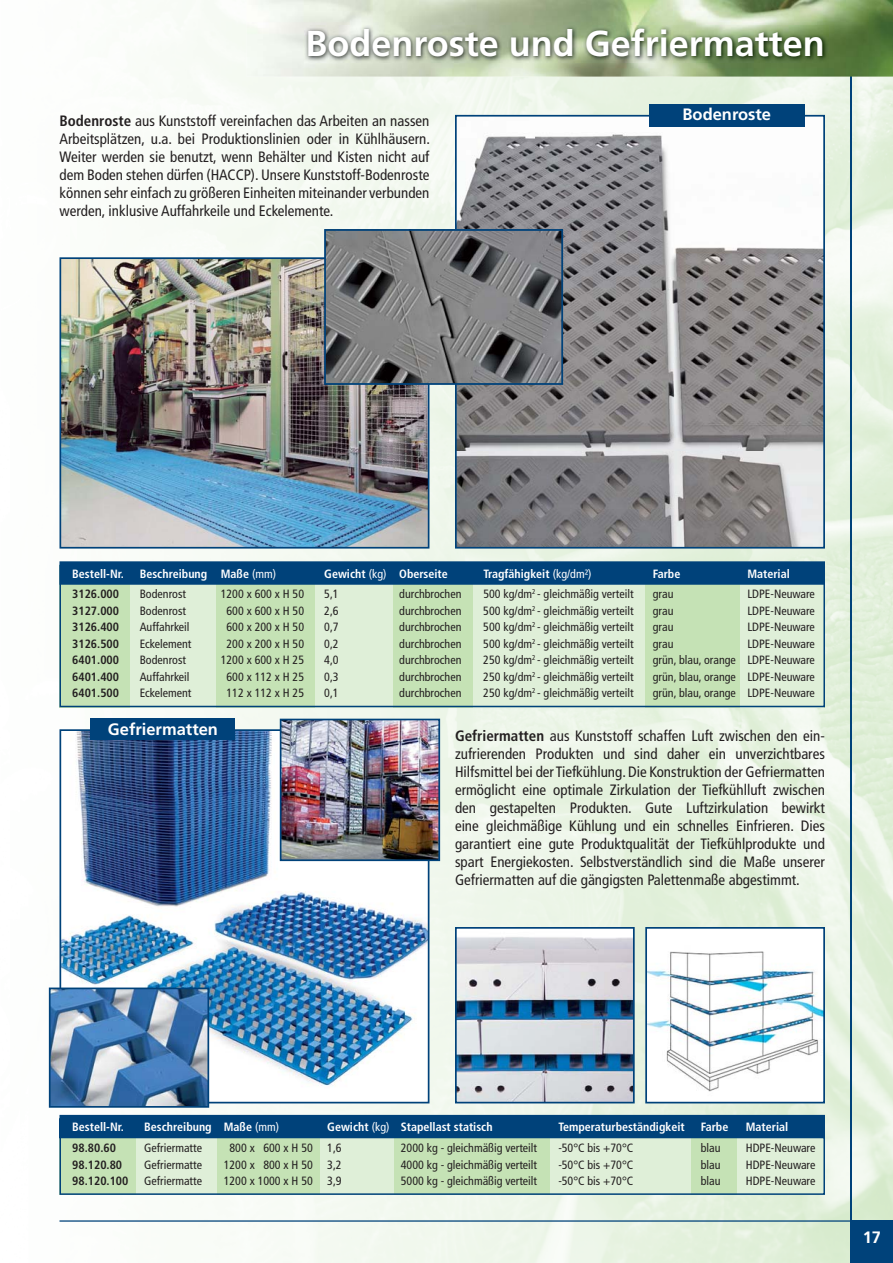
<style>
.page{position:relative;width:893px;height:1263px;background:#fff}
.page>*{position:absolute;margin:0;border:0;box-sizing:border-box;transform-origin:0 0}
.t1{font:700 36px "Frutiger";color:#fff}
.t2{font:700 16.5px "Frutiger";color:#fff}
.t3{font:condensed 15px/18px "Frutiger";color:#231f20;text-align:justify}
.t4{font:condensed 12px "Frutiger";color:#231f20}
.t5{font:700 condensed 12px "Frutiger";color:#fff}
.t6{font:700 condensed 12px "Frutiger";color:#231f20}
.s1{font-weight:700}
.s2{font-weight:400}
</style>
<div class="page">
<img style="left:48px;top:0;width:845px;height:1263px">
<hr style="left:850px;top:77px;width:2px;height:1186px;background:#00427a">
<hr style="left:59px;top:1220px;width:834px;height:2px;background:#00427a">
<div style="left:850px;top:1220px;width:43px;height:43px;background:#00427a"></div>
<img style="left:247px;top:0;width:646px;height:77px">
<img style="left:305px;top:25px;width:523px;height:37px">
<div style="left:59px;top:561px;width:766px;height:24px;border:2px solid #00427a"></div>
<svg style="left:59px;top:564px;width:767px;height:632px;background:#bfd7c9"></svg>
<img style="left:458px;top:930px;width:174px;height:170px">
<div style="left:455px;top:927px;width:180px;height:176px;border:2px solid #00427a"></div>
<div style="left:646px;top:928px;width:178px;height:175px;background:#fff"></div>
<img style="left:648px;top:951px;width:174px;height:141px">
<div style="left:645px;top:927px;width:180px;height:176px;border:2px solid #00427a"></div>
<img style="left:458px;top:118px;width:364px;height:428px">
<div style="left:455px;top:115px;width:370px;height:434px;border:2px solid #00427a"></div>
<img style="left:62px;top:260px;width:364px;height:286px">
<div style="left:59px;top:257px;width:370px;height:292px;border:2px solid #00427a"></div>
<img style="left:327px;top:232px;width:233px;height:150px">
<div style="left:324px;top:229px;width:239px;height:156px;border:2px solid #00427a"></div>
<img style="left:62px;top:732px;width:364px;height:357px">
<div style="left:649px;top:104px;width:155px;height:23px;background:#00427a"></div>
<div style="left:91px;top:719px;width:144px;height:21px;background:#00427a"></div>
<img style="left:52px;top:991px;width:154px;height:114px">
<div style="left:49px;top:988px;width:160px;height:120px;border:2px solid #00427a"></div>
<img style="left:283px;top:722px;width:154px;height:136px">
<div style="left:280px;top:719px;width:160px;height:142px;border:2px solid #00427a"></div>
<h1 class="t1" style="left:305px;top:29px;width:521px">Bodenroste und Gefriermatten</h1>
<p class="t3" style="left:59px;top:113px;width:372px"><span class="s1">Bodenroste</span> aus Kunststoff vereinfachen das Arbeiten an nassen Arbeitsplätzen, u.a. bei Produktionslinien oder in Kühlhäusern.<br>Weiter werden sie benutzt, wenn Behälter und Kisten nicht auf dem Boden stehen dürfen (HACCP). Unsere Kunststoff-Bodenroste können sehr einfach zu größeren Einheiten miteinander verbunden werden, inklusive Auffahrkeile und Eckelemente.</p>
<h2 class="t2" style="left:682px;top:108px;width:90px">Bodenroste</h2>
<p class="t5" style="left:72px;top:569px;width:53px">Bestell-Nr.</p>
<p class="t5" style="left:140px;top:569px;width:138px">Beschreibung Maße <span class="s2">(mm)</span></p>
<p class="t5" style="left:324px;top:569px;width:125px">Gewicht <span class="s2">(kg)</span> Oberseite</p>
<p class="t5" style="left:483px;top:569px;width:110px">Tragfähigkeit <span class="s2">(kg/dm²)</span></p>
<p class="t5" style="left:653px;top:569px;width:29px">Farbe</p>
<p class="t5" style="left:747px;top:569px;width:44px">Material</p>
<p class="t6" style="left:72px;top:589px;width:48px">3126.000</p>
<p class="t4" style="left:140px;top:589px;width:48px">Bodenrost</p>
<p class="t4" style="left:221px;top:589px;width:85px">1200 x 600 x H 50</p>
<p class="t4" style="left:324px;top:589px;width:16px">5,1</p>
<p class="t4" style="left:399px;top:589px;width:64px">durchbrochen</p>
<p class="t4" style="left:483px;top:589px;width:152px">500 kg/dm<sup>2</sup> - gleichmäßig verteilt</p>
<p class="t4" style="left:653px;top:589px;width:22px">grau</p>
<p class="t4" style="left:747px;top:589px;width:69px">LDPE-Neuware</p>
<p class="t6" style="left:72px;top:606px;width:48px">3127.000</p>
<p class="t4" style="left:140px;top:606px;width:48px">Bodenrost</p>
<p class="t4" style="left:226px;top:606px;width:79px">600 x 600 x H 50</p>
<p class="t4" style="left:324px;top:606px;width:16px">2,6</p>
<p class="t4" style="left:399px;top:606px;width:64px">durchbrochen</p>
<p class="t4" style="left:483px;top:606px;width:152px">500 kg/dm<sup>2</sup> - gleichmäßig verteilt</p>
<p class="t4" style="left:653px;top:606px;width:22px">grau</p>
<p class="t4" style="left:747px;top:606px;width:69px">LDPE-Neuware</p>
<p class="t6" style="left:72px;top:622px;width:48px">3126.400</p>
<p class="t4" style="left:140px;top:622px;width:51px">Auffahrkeil</p>
<p class="t4" style="left:226px;top:622px;width:79px">600 x 200 x H 50</p>
<p class="t4" style="left:324px;top:622px;width:16px">0,7</p>
<p class="t4" style="left:399px;top:622px;width:64px">durchbrochen</p>
<p class="t4" style="left:483px;top:622px;width:152px">500 kg/dm<sup>2</sup> - gleichmäßig verteilt</p>
<p class="t4" style="left:653px;top:622px;width:22px">grau</p>
<p class="t4" style="left:747px;top:622px;width:69px">LDPE-Neuware</p>
<p class="t6" style="left:72px;top:639px;width:48px">3126.500</p>
<p class="t4" style="left:140px;top:639px;width:53px">Eckelement</p>
<p class="t4" style="left:226px;top:639px;width:79px">200 x 200 x H 50</p>
<p class="t4" style="left:324px;top:639px;width:16px">0,2</p>
<p class="t4" style="left:399px;top:639px;width:64px">durchbrochen</p>
<p class="t4" style="left:483px;top:639px;width:152px">500 kg/dm<sup>2</sup> - gleichmäßig verteilt</p>
<p class="t4" style="left:653px;top:639px;width:22px">grau</p>
<p class="t4" style="left:747px;top:639px;width:69px">LDPE-Neuware</p>
<p class="t6" style="left:72px;top:655px;width:48px">6401.000</p>
<p class="t4" style="left:140px;top:655px;width:48px">Bodenrost</p>
<p class="t4" style="left:221px;top:655px;width:85px">1200 x 600 x H 25</p>
<p class="t4" style="left:324px;top:655px;width:16px">4,0</p>
<p class="t4" style="left:399px;top:655px;width:64px">durchbrochen</p>
<p class="t4" style="left:483px;top:655px;width:152px">250 kg/dm<sup>2</sup> - gleichmäßig verteilt</p>
<p class="t4" style="left:653px;top:655px;width:164px">grün, blau, orange LDPE-Neuware</p>
<p class="t6" style="left:72px;top:672px;width:48px">6401.400</p>
<p class="t4" style="left:140px;top:672px;width:51px">Auffahrkeil</p>
<p class="t4" style="left:226px;top:672px;width:79px">600 x 112 x H 25</p>
<p class="t4" style="left:324px;top:672px;width:16px">0,3</p>
<p class="t4" style="left:399px;top:672px;width:64px">durchbrochen</p>
<p class="t4" style="left:483px;top:672px;width:152px">250 kg/dm<sup>2</sup> - gleichmäßig verteilt</p>
<p class="t4" style="left:653px;top:672px;width:164px">grün, blau, orange LDPE-Neuware</p>
<p class="t6" style="left:72px;top:688px;width:48px">6401.500</p>
<p class="t4" style="left:140px;top:688px;width:53px">Eckelement</p>
<p class="t4" style="left:226px;top:688px;width:79px">112 x 112 x H 25</p>
<p class="t4" style="left:324px;top:688px;width:16px">0,1</p>
<p class="t4" style="left:399px;top:688px;width:64px">durchbrochen</p>
<p class="t4" style="left:483px;top:688px;width:152px">250 kg/dm<sup>2</sup> - gleichmäßig verteilt</p>
<p class="t4" style="left:653px;top:688px;width:164px">grün, blau, orange LDPE-Neuware</p>
<h2 class="t2" style="left:108px;top:722px;width:112px">Gefriermatten</h2>
<p class="t3" style="left:455px;top:728px;width:371px"><span class="s1">Gefriermatten</span> aus Kunststoff schaffen Luft zwischen den ein&shy;zufrierenden Produkten und sind daher ein unverzichtbares Hilfsmittel bei der Tiefkühlung. Die Konstruktion der Gefriermatten ermöglicht eine optimale Zirkulation der Tiefkühlluft zwischen den gestapelten Produkten. Gute Luftzirkulation bewirkt eine gleichmäßige Kühlung und ein schnelles Einfrieren. Dies garantiert eine gute Produktqualität der Tiefkühlprodukte und spart Energiekosten. Selbstverständlich sind die Maße unserer Gefriermatten auf die gängigsten Palettenmaße abgestimmt.</p>
<p class="t5" style="left:72px;top:1122px;width:53px">Bestell-Nr.</p>
<p class="t5" style="left:144px;top:1122px;width:136px">Beschreibung Maße <span class="s2">(mm)</span></p>
<p class="t5" style="left:327px;top:1122px;width:167px">Gewicht <span class="s2">(kg)</span> Stapellast statisch</p>
<p class="t5" style="left:558px;top:1122px;width:128px">Temperaturbeständigkeit</p>
<p class="t5" style="left:701px;top:1122px;width:29px">Farbe</p>
<p class="t5" style="left:746px;top:1122px;width:44px">Material</p>
<p class="t6" style="left:72px;top:1143px;width:45px">98.80.60</p>
<p class="t4" style="left:144px;top:1143px;width:59px">Gefriermatte</p>
<p class="t4" style="left:229px;top:1143px;width:114px">800 x 600 x H 50 1,6</p>
<p class="t4" style="left:401px;top:1143px;width:138px">2000 kg - gleichmäßig verteilt</p>
<p class="t4" style="left:558px;top:1143px;width:76px">-50°C bis +70°C</p>
<p class="t4" style="left:701px;top:1143px;width:21px">blau</p>
<p class="t4" style="left:746px;top:1143px;width:71px">HDPE-Neuware</p>
<p class="t6" style="left:72px;top:1160px;width:51px">98.120.80</p>
<p class="t4" style="left:144px;top:1160px;width:59px">Gefriermatte</p>
<p class="t4" style="left:224px;top:1160px;width:119px">1200 x 800 x H 50 3,2</p>
<p class="t4" style="left:401px;top:1160px;width:138px">4000 kg - gleichmäßig verteilt</p>
<p class="t4" style="left:558px;top:1160px;width:76px">-50°C bis +70°C</p>
<p class="t4" style="left:701px;top:1160px;width:21px">blau</p>
<p class="t4" style="left:746px;top:1160px;width:71px">HDPE-Neuware</p>
<p class="t6" style="left:72px;top:1176px;width:58px">98.120.100</p>
<p class="t4" style="left:144px;top:1176px;width:59px">Gefriermatte</p>
<p class="t4" style="left:224px;top:1176px;width:119px">1200 x 1000 x H 50 3,9</p>
<p class="t4" style="left:401px;top:1176px;width:138px">5000 kg - gleichmäßig verteilt</p>
<p class="t4" style="left:558px;top:1176px;width:76px">-50°C bis +70°C</p>
<p class="t4" style="left:701px;top:1176px;width:21px">blau</p>
<p class="t4" style="left:746px;top:1176px;width:71px">HDPE-Neuware</p>
<h2 class="t2" style="left:863px;top:1231px;width:20px">17</h2>
</div>
